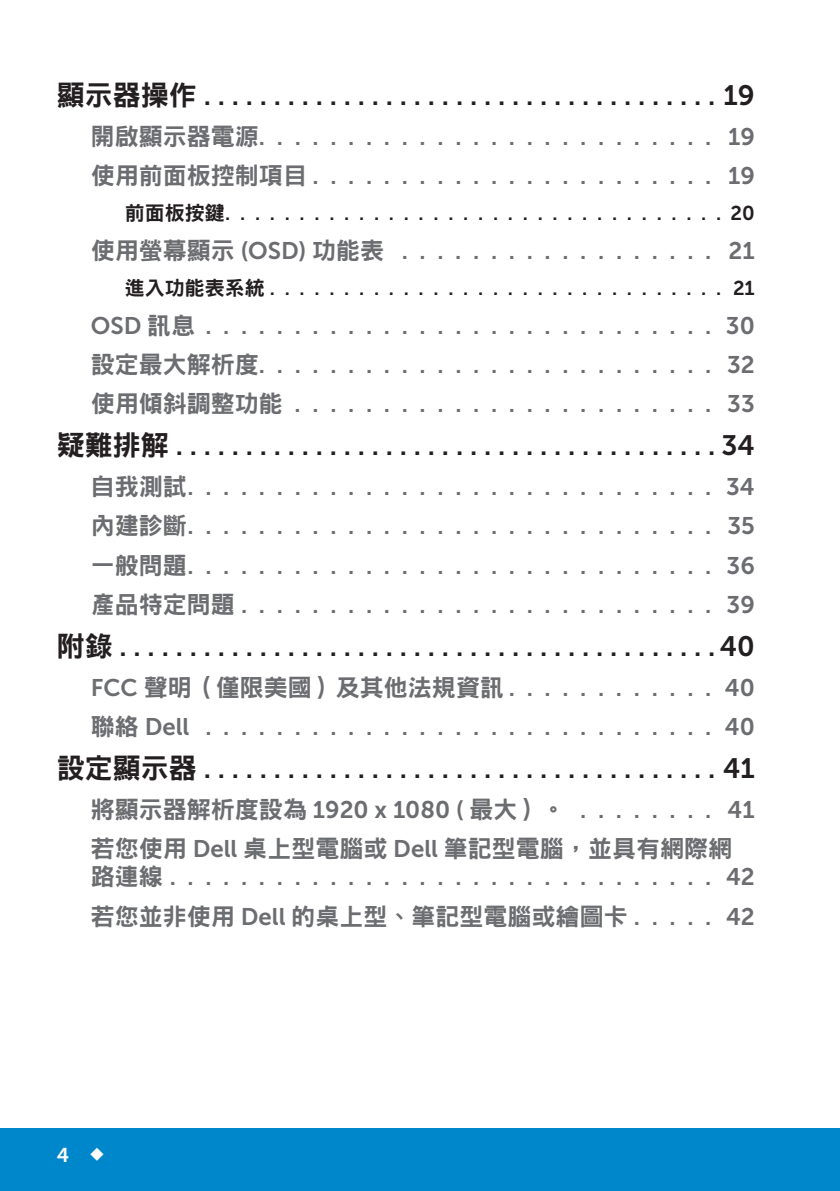
<style>
.page{position:relative;width:840px;height:1191px;background:#fff}
.page>*{position:absolute;margin:0;border:0;box-sizing:border-box;transform-origin:0 0}
.Head1_TOC{font:28px "Museo Sans For Dell 700";color:#231f20}
.Head2_TOC{font:24px/28px "Museo Sans For Dell 700";color:#6c6d70}
.Head2_TOC-2{font:24px "DF Hei Std W9";color:#6c6d70}
.Head3_TOC{font:20px "Museo Sans For Dell 700";color:#231f20}
.Page_No_L{font:20px "Museo Sans For Dell 700";color:#fff}
.s1{font-family:"DF Hei Std W9"}
.s2{font-family:"Museo Sans For Dell 700"}
</style>
<div class="page">
<div style="left:0;top:1128px;width:839px;height:63px;background:#0087cb"></div>
<p class="Head1_TOC" style="left:57px;top:80px;width:699px"><span class="s1">顯示器操作</span> . . . . . . . . . . . . . . . . . . . . . . . . . . . . . . . . . . . . . 19</p>
<p class="Head2_TOC" style="left:91px;top:123px;width:665px"><span class="s1">開啟顯示器電源</span>. . . . . . . . . . . . . . . . . . . . . . . . . . 19</p>
<p class="Head2_TOC" style="left:91px;top:162px;width:665px"><span class="s1">使用前面板控制項目</span> . . . . . . . . . . . . . . . . . . . . . . . 19</p>
<p class="Head3_TOC" style="left:125px;top:202px;width:631px"><span class="s1">前面板按鍵</span>. . . . . . . . . . . . . . . . . . . . . . . . . . . . . . . . . . 20</p>
<p class="Head2_TOC" style="left:91px;top:237px;width:665px"><span class="s1">使用螢幕顯示</span> (OSD) <span class="s1">功能表</span> . . . . . . . . . . . . . . . . . . 21</p>
<p class="Head3_TOC" style="left:125px;top:277px;width:631px"><span class="s1">進入功能表系統</span> . . . . . . . . . . . . . . . . . . . . . . . . . . . . . . . 21</p>
<p class="Head2_TOC" style="left:91px;top:311px;width:665px">OSD <span class="s1">訊息</span> . . . . . . . . . . . . . . . . . . . . . . . . . . . . . 30</p>
<p class="Head2_TOC" style="left:91px;top:351px;width:665px"><span class="s1">設定最大解析度</span>. . . . . . . . . . . . . . . . . . . . . . . . . . 32</p>
<p class="Head2_TOC" style="left:91px;top:390px;width:665px"><span class="s1">使用傾斜調整功能</span> . . . . . . . . . . . . . . . . . . . . . . . . 33</p>
<p class="Head1_TOC" style="left:57px;top:430px;width:699px"><span class="s1">疑難排解</span> . . . . . . . . . . . . . . . . . . . . . . . . . . . . . . . . . . . . . . . 34</p>
<p class="Head2_TOC" style="left:91px;top:473px;width:665px"><span class="s1">自我測試</span>. . . . . . . . . . . . . . . . . . . . . . . . . . . . . . 34</p>
<p class="Head2_TOC" style="left:91px;top:512px;width:665px"><span class="s1">內建診斷</span>. . . . . . . . . . . . . . . . . . . . . . . . . . . . . . 35</p>
<p class="Head2_TOC" style="left:91px;top:551px;width:665px"><span class="s1">一般問題</span>. . . . . . . . . . . . . . . . . . . . . . . . . . . . . . 36</p>
<p class="Head2_TOC" style="left:91px;top:591px;width:665px"><span class="s1">產品特定問題</span> . . . . . . . . . . . . . . . . . . . . . . . . . . . 39</p>
<p class="Head1_TOC" style="left:57px;top:630px;width:699px"><span class="s1">附錄</span> . . . . . . . . . . . . . . . . . . . . . . . . . . . . . . . . . . . . . . . . . . .40</p>
<p class="Head2_TOC" style="left:91px;top:673px;width:665px">FCC <span class="s1">聲明（僅限美國）及其他法規資訊</span> . . . . . . . . . . . . 40</p>
<p class="Head2_TOC" style="left:91px;top:713px;width:665px"><span class="s1">聯絡</span> Dell . . . . . . . . . . . . . . . . . . . . . . . . . . . . . 40</p>
<p class="Head1_TOC" style="left:57px;top:752px;width:699px"><span class="s1">設定顯示器</span> . . . . . . . . . . . . . . . . . . . . . . . . . . . . . . . . . . . . . 41</p>
<p class="Head2_TOC" style="left:91px;top:795px;width:665px"><span class="s1">將顯示器解析度設為</span> 1920 x 1080 ( <span class="s1">最大）。</span> . . . . . . . . 41</p>
<p class="Head2_TOC" style="left:91px;top:835px;width:665px"><span class="s1">若您使用</span> Dell <span class="s1">桌上型電腦或</span> Dell <span class="s1">筆記型電腦，並具有網際網路連線</span> . . . . . . . . . . . . . . . . . . . . . . . . . . . . . . . 42</p>
<p class="Head2_TOC-2" style="left:91px;top:903px;width:665px">若您並非使用 <span class="s2">Dell</span> 的桌上型、筆記型電腦或繪圖卡 <span class="s2">. . . . . 42</span></p>
<p class="Page_No_L" style="left:57px;top:1143px;width:50px">4 ◆</p>
</div>
